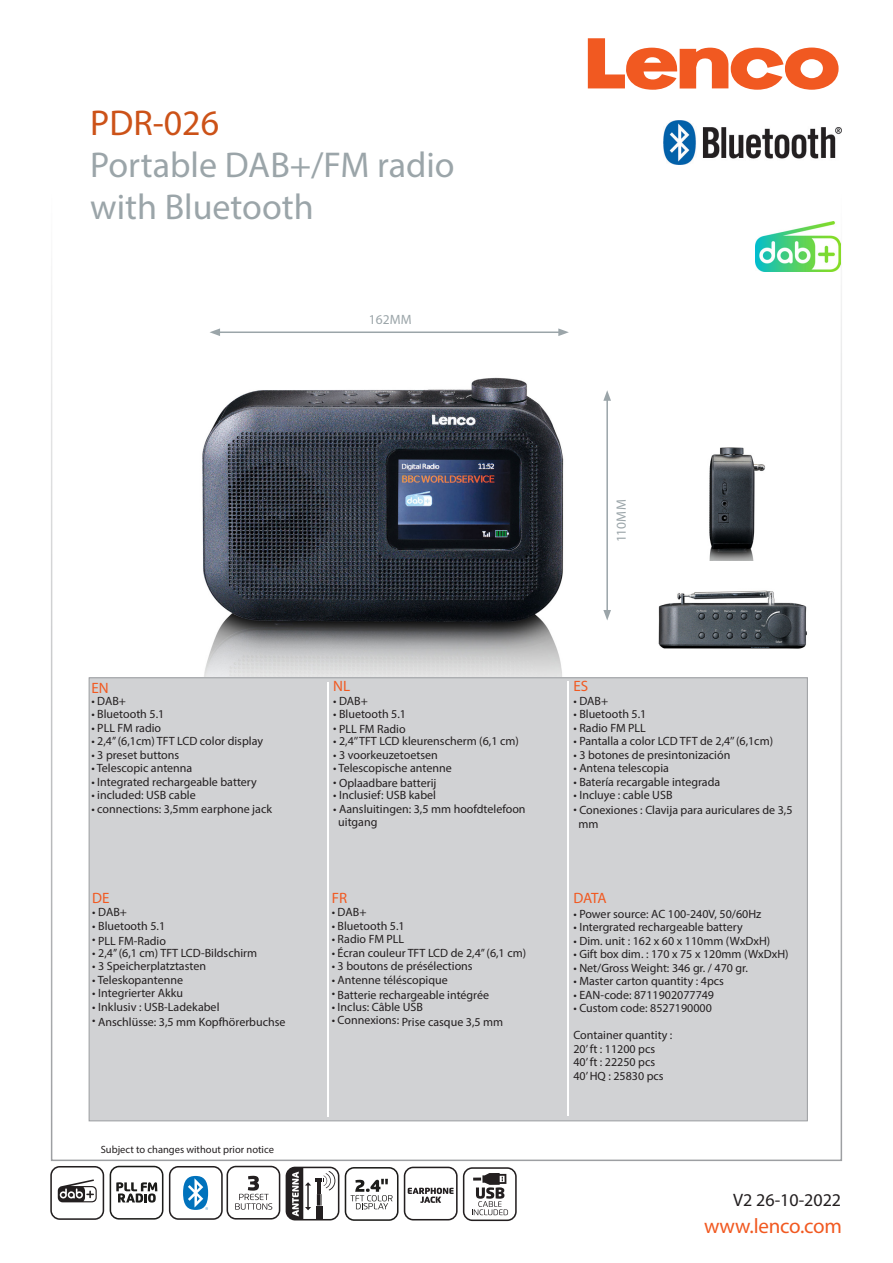
<style>
.page{position:relative;width:893px;height:1263px;background:#fff}
.page>*{position:absolute;margin:0;border:0;box-sizing:border-box;transform-origin:0 0}
.t1{font:36px/42px "Myriad Pro";color:#9ba5a9}
.t2{font:36px "Myriad Pro";color:#cc5218}
.t3{font:21px "Myriad Pro";letter-spacing:-.01em;color:#f15921}
.t4{font:18px "Myriad Pro";color:#231f20}
.t5{font:15px "Myriad Pro";color:#f15921}
.t6{font:13.5px "Myriad Pro";letter-spacing:.005em;color:#9ba5a9}
.t7{font:12px/13.5px "Myriad Pro";color:#231f20}
.t8{font:10.5px "Myriad Pro";color:#231f20}
</style>
<div class="page">
<svg style="left:588px;top:38px;width:251px;height:52px"></svg>
<svg style="left:110px;top:1166px;width:53px;height:53px"></svg>
<div style="left:89px;top:678px;width:718px;height:443px;background:#d1d2d4"></div>
<svg style="left:286px;top:1167px;width:53px;height:53px"></svg>
<hr style="left:327px;top:682px;width:2px;height:434px;background:#fff">
<svg style="left:50px;top:1166px;width:54px;height:54px"></svg>
<hr style="left:567px;top:682px;width:2px;height:434px;background:#fff">
<img style="left:755px;top:222px;width:84px;height:49px">
<svg style="left:169px;top:1166px;width:111px;height:54px"></svg>
<img style="left:663px;top:120px;width:179px;height:44px">
<svg style="left:345px;top:1167px;width:53px;height:54px"></svg>
<hr style="left:218px;top:331px;width:343px;height:2px;background:#9ba5a9">
<svg style="left:210px;top:328px;width:10px;height:8px"></svg>
<svg style="left:558px;top:328px;width:11px;height:8px"></svg>
<img style="left:202px;top:377px;width:362px;height:299px">
<hr style="left:606px;top:398px;width:2px;height:214px;background:#9ba5a9">
<svg style="left:603px;top:390px;width:8px;height:11px"></svg>
<svg style="left:603px;top:610px;width:8px;height:10px"></svg>
<img style="left:658px;top:590px;width:149px;height:59px">
<img style="left:709px;top:447px;width:57px;height:113px">
<svg style="left:404px;top:1167px;width:113px;height:54px"></svg>
<h1 class="t2" style="left:90px;top:105px;width:130px">PDR-026</h1>
<h1 class="t1" style="left:90px;top:145px;width:366px">Portable DAB+/FM radio with Bluetooth</h1>
<p class="t6" style="left:369px;top:313px;width:44px">162MM</p>
<p class="t6" style="left:615px;top:542px;width:44px;rotate:-90deg">110MM</p>
<p class="t5" style="left:91px;top:680px;width:19px">EN</p>
<p class="t7" style="left:91px;top:694px;width:36px">• DAB+</p>
<p class="t7" style="left:91px;top:708px;width:74px">• Bluetooth 5.1</p>
<p class="t7" style="left:91px;top:721px;width:71px">• PLL FM radio</p>
<p class="t7" style="left:91px;top:735px;width:173px">• 2,4’’ (6,1cm) TFT LCD color display</p>
<p class="t7" style="left:91px;top:748px;width:89px">• 3 preset buttons</p>
<p class="t7" style="left:91px;top:762px;width:103px">• Telescopic antenna</p>
<p class="t7" style="left:91px;top:775px;width:167px">• Integrated rechargeable battery</p>
<p class="t7" style="left:91px;top:789px;width:106px">• included: USB cable</p>
<p class="t7" style="left:91px;top:802px;width:182px">• connections: 3,5mm earphone jack</p>
<p class="t5" style="left:92px;top:890px;width:19px">DE</p>
<p class="t7" style="left:92px;top:906px;width:36px">• DAB+</p>
<p class="t7" style="left:92px;top:919px;width:74px">• Bluetooth 5.1</p>
<p class="t7" style="left:92px;top:934px;width:75px">• PLL FM-Radio</p>
<p class="t7" style="left:92px;top:946px;width:166px">• 2,4’’ (6,1 cm) TFT LCD-Bildschirm</p>
<p class="t7" style="left:92px;top:960px;width:115px">• 3 Speicherplatztasten</p>
<p class="t7" style="left:92px;top:973px;width:92px">• Teleskopantenne</p>
<p class="t7" style="left:92px;top:987px;width:92px">• Integrierter Akku</p>
<p class="t7" style="left:92px;top:1000px;width:129px">• Inklusiv : USB-Ladekabel</p>
<p class="t7" style="left:92px;top:1015px;width:195px">• Anschlüsse: 3,5 mm Kopfhörerbuchse</p>
<p class="t8" style="left:101px;top:1144px;width:175px">Subject to changes without prior notice</p>
<p class="t5" style="left:333px;top:679px;width:18px">NL</p>
<p class="t7" style="left:333px;top:694px;width:36px">• DAB+</p>
<p class="t7" style="left:333px;top:708px;width:74px">• Bluetooth 5.1</p>
<p class="t7" style="left:333px;top:723px;width:74px">• PLL FM Radio</p>
<p class="t7" style="left:333px;top:735px;width:187px">• 2,4’’ TFT LCD kleurenscherm (6,1 cm)</p>
<p class="t7" style="left:333px;top:748px;width:106px">• 3 voorkeuzetoetsen</p>
<p class="t7" style="left:333px;top:762px;width:120px">• Telescopische antenne</p>
<p class="t7" style="left:333px;top:777px;width:105px">• Oplaadbare batterij</p>
<p class="t7" style="left:333px;top:789px;width:104px">• Inclusief: USB kabel</p>
<p class="t7" style="left:338px;top:802px;width:189px;text-indent:-5px">• Aansluitingen: 3,5 mm hoofdtelefoon uitgang</p>
<p class="t5" style="left:332px;top:890px;width:17px">FR</p>
<p class="t7" style="left:332px;top:906px;width:36px">• DAB+</p>
<p class="t7" style="left:332px;top:919px;width:74px">• Bluetooth 5.1</p>
<p class="t7" style="left:332px;top:933px;width:74px">• Radio FM PLL</p>
<p class="t7" style="left:332px;top:946px;width:196px">• Écran couleur TFT LCD de 2,4’’ (6,1 cm)</p>
<p class="t7" style="left:332px;top:960px;width:142px">• 3 boutons de présélections</p>
<p class="t7" style="left:332px;top:973px;width:118px">• Antenne téléscopique</p>
<p class="t7" style="left:332px;top:988px;width:159px">• Batterie rechargeable intégrée</p>
<p class="t7" style="left:332px;top:1000px;width:93px">• Inclus: Câble USB</p>
<p class="t7" style="left:332px;top:1015px;width:173px">• Connexions: Prise casque 3,5 mm</p>
<p class="t5" style="left:573px;top:679px;width:16px">ES</p>
<p class="t7" style="left:573px;top:694px;width:36px">• DAB+</p>
<p class="t7" style="left:573px;top:708px;width:74px">• Bluetooth 5.1</p>
<p class="t7" style="left:573px;top:721px;width:74px">• Radio FM PLL</p>
<p class="t7" style="left:573px;top:735px;width:201px">• Pantalla a color LCD TFT de 2,4’’ (6,1cm)</p>
<p class="t7" style="left:573px;top:748px;width:158px">• 3 botones de presintonización</p>
<p class="t7" style="left:573px;top:762px;width:97px">• Antena telescopia</p>
<p class="t7" style="left:573px;top:775px;width:148px">• Batería recargable integrada</p>
<p class="t7" style="left:573px;top:789px;width:101px">• Incluye : cable USB</p>
<p class="t7" style="left:578px;top:804px;width:215px;text-indent:-5px">• Conexiones : Clavija para auriculares de 3,5 mm</p>
<p class="t5" style="left:573px;top:890px;width:35px">DATA</p>
<p class="t7" style="left:573px;top:907px;width:189px">• Power source: AC 100-240V, 50/60Hz</p>
<p class="t7" style="left:573px;top:921px;width:171px">• Intergrated rechargeable battery</p>
<p class="t7" style="left:573px;top:934px;width:198px">• Dim. unit : 162 x 60 x 110mm (WxDxH)</p>
<p class="t7" style="left:573px;top:948px;width:217px">• Gift box dim. : 170 x 75 x 120mm (WxDxH)</p>
<p class="t7" style="left:573px;top:961px;width:176px">• Net/Gross Weight: 346 gr. / 470 gr.</p>
<p class="t7" style="left:573px;top:975px;width:152px">• Master carton quantity : 4pcs</p>
<p class="t7" style="left:573px;top:988px;width:142px">• EAN-code: 8711902077749</p>
<p class="t7" style="left:573px;top:1002px;width:140px">• Custom code: 8527190000</p>
<p class="t7" style="left:573px;top:1029px;width:101px">Container quantity :<br>20’ ft : 11200 pcs<br>40’ ft : 22250 pcs<br>40’ HQ : 25830 pcs</p>
<h3 class="t4" style="left:733px;top:1191px;width:110px">V2 26-10-2022</h3>
<h2 class="t3" style="left:704px;top:1216px;width:139px">www.lenco.com</h2>
</div>
